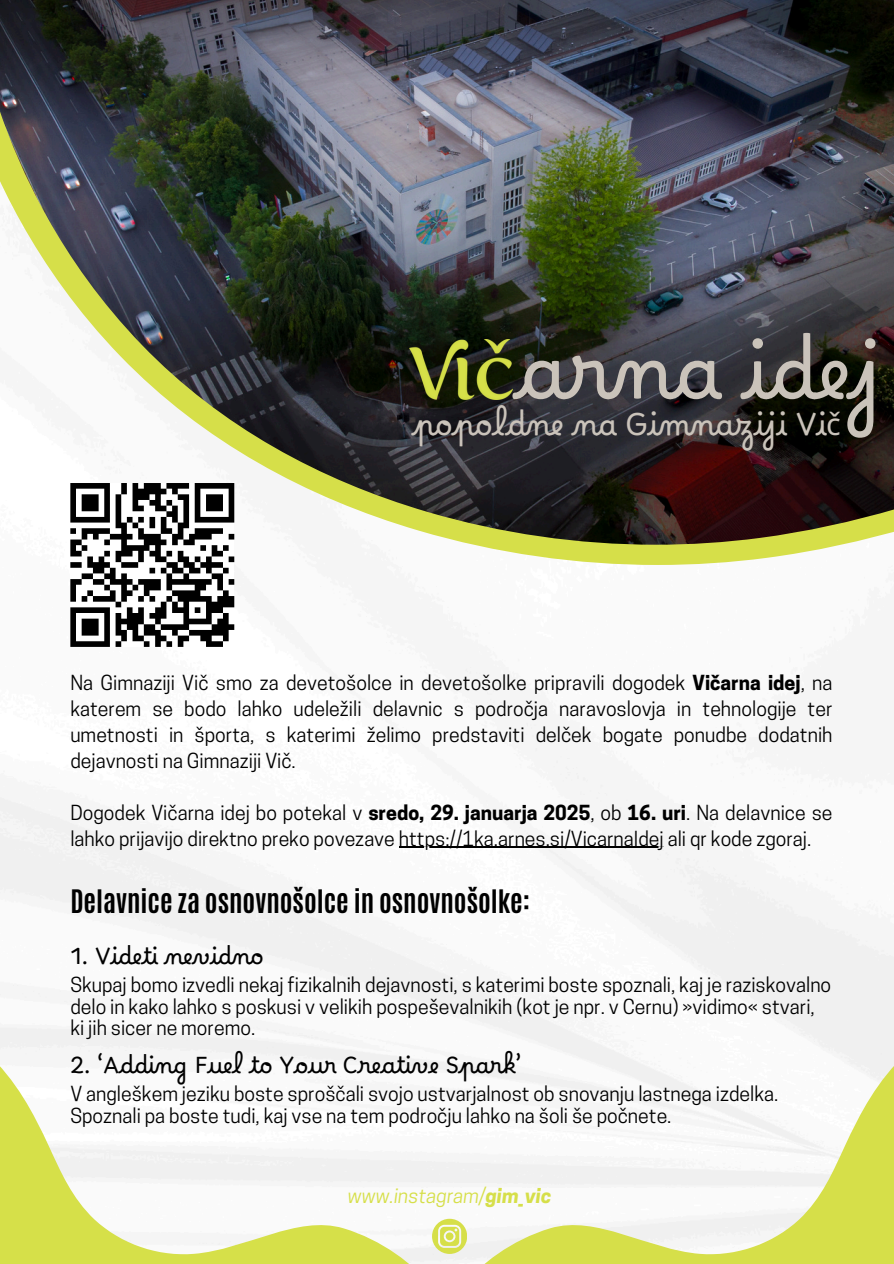
<style>
.page{position:relative;width:894px;height:1264px;background:#fff}
.page>*{position:absolute;margin:0;border:0;box-sizing:border-box;transform-origin:0 0}
.t1{font:77.1px "Borel";color:#cac3ba}
.t2{font:30.45px "Borel";color:#cac3ba}
.t3{font:700 27px "Antonio";color:#000}
.t4{font:22.5px "Borel";color:#000}
.t5{font:19.5px/25.8px "Cooper Hewitt";color:#000}
.t6{font:italic 19.5px "Cooper Hewitt";color:#d6df49}
.s1{font-family:"Noto Sans"}
.s2{font-weight:700}
</style>
<div class="page">
<img style="left:0;top:579px;width:893px;height:683px">
<svg style="left:450px;top:1000px;width:443px;height:263px"></svg>
<svg style="left:741px;top:1153px;width:152px;height:110px"></svg>
<svg style="left:0;top:1000px;width:443px;height:263px"></svg>
<svg style="left:0;top:1153px;width:152px;height:110px"></svg>
<svg style="left:234px;top:544px;width:610px;height:21px;fill:#f5f5f5"></svg>
<img style="left:0;top:0;width:893px;height:544px">
<hr style="left:399px;top:846px;width:264px;height:2px;background:#000">
<img style="left:409px;top:339px;width:103px;height:61px">
<svg style="left:432px;top:1218px;width:35px;height:35px"></svg>
<svg style="left:70px;top:483px;width:164px;height:164px"></svg>
<h4 class="t1" style="left:515px;top:326px;width:369px">arna idej</h4>
<p class="t2" style="left:412px;top:406px;width:429px">popoldne na Gimnaziji Vi<span class="s1">č</span></p>
<p class="t5" style="left:70px;top:672px;width:763px;text-align:justify">Na Gimnaziji Vič smo za devetošolce in devetošolke pripravili dogodek <span class="s2">Vičarna idej</span>, na katerem se bodo lahko udeležili delavnic s področja naravoslovja in tehnologije ter umetnosti in športa, s katerimi želimo predstaviti delček bogate ponudbe dodatnih dejavnosti na Gimnaziji Vič.</p>
<h1 class="t5" style="left:70px;top:802px;width:763px">Dogodek Vičarna idej bo potekal v <span class="s2">sredo, 29. januarja 2025</span>, ob <span class="s2">16. uri</span>. Na delavnice se lahko prijavijo direktno preko povezave https://1ka.arnes.si/VicarnaIdej ali qr kode zgoraj.</h1>
<h4 class="t3" style="left:70px;top:882px;width:461px">Delavnice za osnovnošolce in osnovnošolke:</h4>
<h3 class="t4" style="left:70px;top:943px;width:195px">1. Videti nevidno</h3>
<p class="t5" style="left:70px;top:976px;width:762px;line-height:21.3px">Skupaj bomo izvedli nekaj fizikalnih dejavnosti, s katerimi boste spoznali, kaj je raziskovalno delo in kako lahko s poskusi v velikih pospeševalnikih (kot je npr. v Cernu) »vidimo« stvari, ki jih sicer ne moremo.</p>
<p class="t4" style="left:70px;top:1052px;width:452px">2. ‘Adding Fuel to Your Creative Spark’</p>
<p class="t5" style="left:70px;top:1085px;width:709px;line-height:21.3px">V angleškem jeziku boste sproščali svojo ustvarjalnost ob snovanju lastnega izdelka.<br>Spoznali pa boste tudi, kaj vse na tem področju lahko na šoli še počnete.</p>
<p class="t6" style="left:348px;top:1188px;width:205px">www.instagram/<span class="s2">gim_vic</span></p>
</div>
